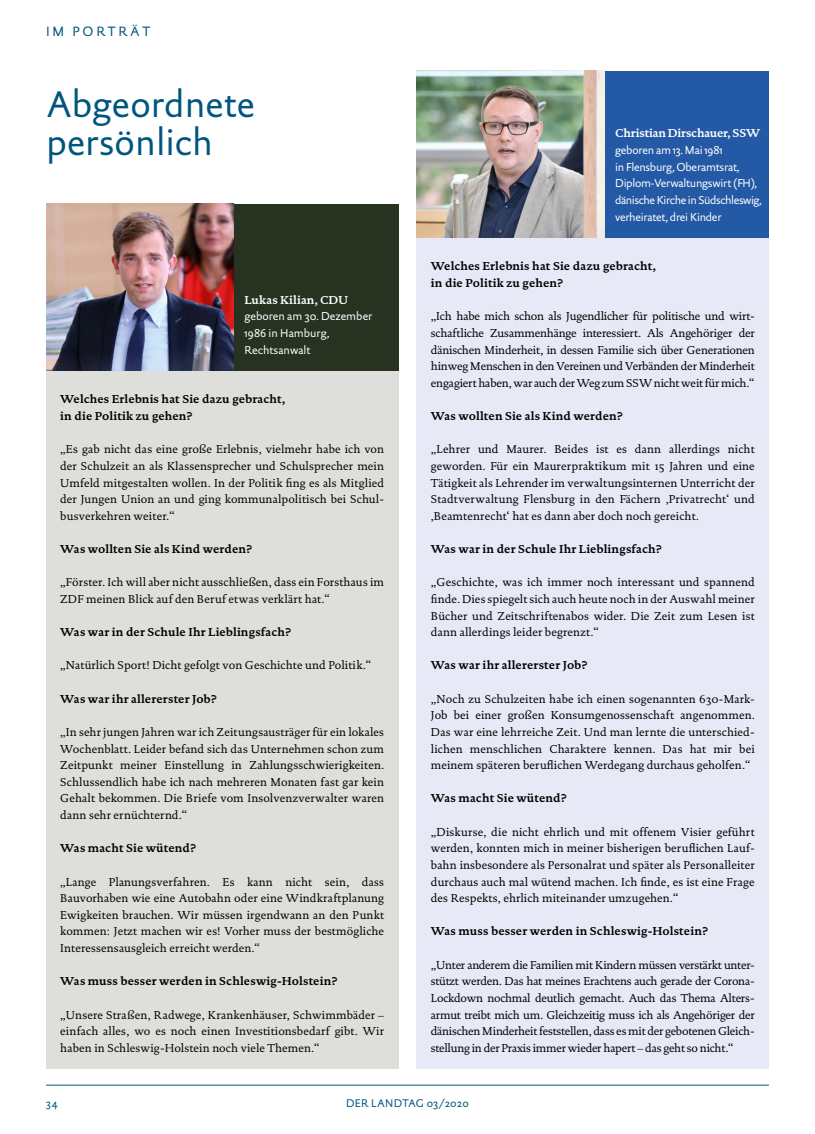
<style>
.page{position:relative;width:815px;height:1134px;background:#fff}
.page>*{position:absolute;margin:0;border:0;box-sizing:border-box;transform-origin:0 0}
.t1{font:37.5px/37.5px "DTL Documenta Sans ST";letter-spacing:.005em;color:#00557e}
.t2{font:13.75px "DTL Documenta Sans ST";letter-spacing:.2em;color:#00557e}
.t3{font:11.62px/16.6px "DTL Documenta ST";letter-spacing:.01em;color:#000;text-align:justify}
.t4{font:700 11.62px/16.6px "DTL Documenta ST";letter-spacing:.01em;color:#000}
.t5{font:11.62px/16.6px "DTL Documenta ST";letter-spacing:-.02em;color:#000}
.t6{font:11.62px/16.6px "DTL Documenta Sans ST";letter-spacing:-.02em;color:#fff}
.t7{font:11.62px/16.6px "DTL Documenta Sans ST";color:#fff}
.t8{font:700 11.62px "DTL Documenta ST";letter-spacing:-.01em;color:#fff}
.t9{font:11.25px "DTL Documenta Sans ST";letter-spacing:.025em;color:#00557e}
</style>
<div class="page">
<div style="left:46px;top:353px;width:352px;height:715px;background:#dededa"></div>
<div style="left:417px;top:220px;width:352px;height:848px;background:#e7e9f6"></div>
<div style="left:46px;top:204px;width:352px;height:166px;background:#283221"></div>
<img style="left:46px;top:204px;width:188px;height:166px">
<div style="left:417px;top:71px;width:352px;height:166px;background:#2459a6"></div>
<img style="left:417px;top:71px;width:187px;height:166px">
<hr style="left:46px;top:1085px;width:723px;height:1px;background:#00557e">
<p class="t2" style="left:46px;top:23px;width:106px">IM PORTRÄT</p>
<h1 class="t1" style="left:46px;top:85px;width:211px">Abgeordnete persönlich</h1>
<p class="t8" style="left:244px;top:293px;width:105px">Lukas Kilian, CDU</p>
<p class="t7" style="left:244px;top:308px;width:129px">geboren am 30. Dezember<br>1986 in Hamburg,<br>Rechtsanwalt</p>
<p class="t4" style="left:60px;top:391px;width:227px">Welches Erlebnis hat Sie dazu gebracht, in die Politik zu gehen?</p>
<p class="t3" style="left:60px;top:441px;width:325px">„Es gab nicht das eine große Erlebnis, vielmehr habe ich von der Schulzeit an als Klassensprecher und Schulsprecher mein Umfeld mitgestalten wollen. In der Politik fing es als Mitglied der Jungen Union an und ging kommunalpolitisch bei Schul&shy;busverkehren weiter.“</p>
<p class="t4" style="left:60px;top:541px;width:193px">Was wollten Sie als Kind werden?</p>
<p class="t3" style="left:60px;top:574px;width:325px">„Förster. Ich will aber nicht ausschließen, dass ein Forsthaus im<br>ZDF meinen Blick auf den Beruf etwas verklärt hat.“</p>
<p class="t4" style="left:60px;top:624px;width:232px">Was war in der Schule Ihr Lieblingsfach?</p>
<p class="t3" style="left:60px;top:657px;width:313px">„Natürlich Sport! Dicht gefolgt von Geschichte und Politik.“</p>
<p class="t4" style="left:60px;top:690px;width:158px">Was war ihr allererster Job?</p>
<p class="t3" style="left:60px;top:724px;width:325px">„In sehr jungen Jahren war ich Zeitungsausträger für ein lokales Wochenblatt. Leider befand sich das Unternehmen schon zum Zeitpunkt meiner Einstellung in Zahlungsschwierigkeiten.<br>Schlussendlich habe ich nach mehreren Monaten fast gar kein Gehalt bekommen. Die Briefe vom Insolvenzverwalter waren dann sehr ernüchternd.“</p>
<p class="t4" style="left:60px;top:840px;width:137px">Was macht Sie wütend?</p>
<p class="t3" style="left:60px;top:873px;width:325px">„Lange Planungsverfahren. Es kann nicht sein, dass Bauvorhaben wie eine Autobahn oder eine Windkraftplanung Ewigkeiten brauchen. Wir müssen irgendwann an den Punkt kommen: Jetzt machen wir es! Vorher muss der bestmögliche Interessensausgleich erreicht werden.“</p>
<p class="t4" style="left:60px;top:973px;width:278px">Was muss besser werden in Schleswig-Holstein?</p>
<p class="t3" style="left:60px;top:1006px;width:325px">„Unsere Straßen, Radwege, Krankenhäuser, Schwimmbäder – einfach alles, wo es noch einen Investitionsbedarf gibt. Wir haben in Schleswig-Holstein noch viele Themen.“</p>
<p class="t8" style="left:615px;top:126px;width:147px">Christian Dirschauer, SSW</p>
<p class="t6" style="left:615px;top:142px;width:148px">geboren am 13. Mai 1981<br>in Flensburg, Oberamtsrat,<br>Diplom-Verwaltungswirt (FH), dänische Kirche in Südschleswig, verheiratet, drei Kinder</p>
<p class="t4" style="left:431px;top:258px;width:227px">Welches Erlebnis hat Sie dazu gebracht, in die Politik zu gehen?</p>
<p class="t3" style="left:431px;top:308px;width:325px">„Ich habe mich schon als Jugendlicher für politische und wirt&shy;schaftliche Zusammenhänge interessiert. Als Angehöriger der dänischen Minderheit, in dessen Familie sich über Generationen hinweg Menschen in den Vereinen und Verbänden der Minderheit engagiert haben, war auch der Weg zum SSW nicht weit für mich.“</p>
<p class="t4" style="left:431px;top:408px;width:193px">Was wollten Sie als Kind werden?</p>
<p class="t3" style="left:431px;top:441px;width:325px">„Lehrer und Maurer. Beides ist es dann allerdings nicht geworden. Für ein Maurerpraktikum mit 15 Jahren und eine Tätigkeit als Lehrender im verwaltungsinternen Unterricht der Stadtverwaltung Flensburg in den Fächern ‚Privatrecht‘ und ‚Beamtenrecht‘ hat es dann aber doch noch gereicht.</p>
<p class="t4" style="left:431px;top:541px;width:232px">Was war in der Schule Ihr Lieblingsfach?</p>
<p class="t3" style="left:431px;top:574px;width:325px">„Geschichte, was ich immer noch interessant und spannend finde. Dies spiegelt sich auch heute noch in der Auswahl meiner Bücher und Zeitschriftenabos wider. Die Zeit zum Lesen ist dann allerdings leider begrenzt.“</p>
<p class="t4" style="left:431px;top:657px;width:158px">Was war ihr allererster Job?</p>
<p class="t3" style="left:431px;top:690px;width:325px;text-align:left">„Noch zu Schulzeiten habe ich einen sogenannten 630-Mark-Job bei einer großen Konsumgenossenschaft angenommen.<br>Das war eine lehrreiche Zeit. Und man lernte die unterschied&shy;lichen menschlichen Charaktere kennen. Das hat mir bei meinem späteren beruflichen Werdegang durchaus geholfen.“</p>
<p class="t4" style="left:431px;top:790px;width:137px">Was macht Sie wütend?</p>
<p class="t3" style="left:431px;top:823px;width:325px">„Diskurse, die nicht ehrlich und mit offenem Visier geführt werden, konnten mich in meiner bisherigen beruflichen Lauf&shy;bahn insbesondere als Personalrat und später als Personalleiter durchaus auch mal wütend machen. Ich finde, es ist eine Frage des Respekts, ehrlich miteinander umzugehen.“</p>
<p class="t4" style="left:431px;top:923px;width:278px">Was muss besser werden in Schleswig-Holstein?</p>
<p class="t5" style="left:431px;top:956px;width:325px">„Unter anderem die Familien mit Kindern müssen verstärkt unter&shy;stützt werden. Das hat meines Erachtens auch gerade der Corona-Lockdown nochmal deutlich gemacht. Auch das Thema Alters&shy;armut treibt mich um. Gleichzeitig muss ich als Angehöriger der dänischen Minderheit feststellen, dass es mit der gebotenen Gleich&shy;stellung in der Praxis immer wieder hapert – das geht so nicht.“</p>
<p class="t9" style="left:46px;top:1097px;width:13px">34</p>
<p class="t9" style="left:346px;top:1097px;width:124px">DER LANDTAG 03/2020</p>
</div>
